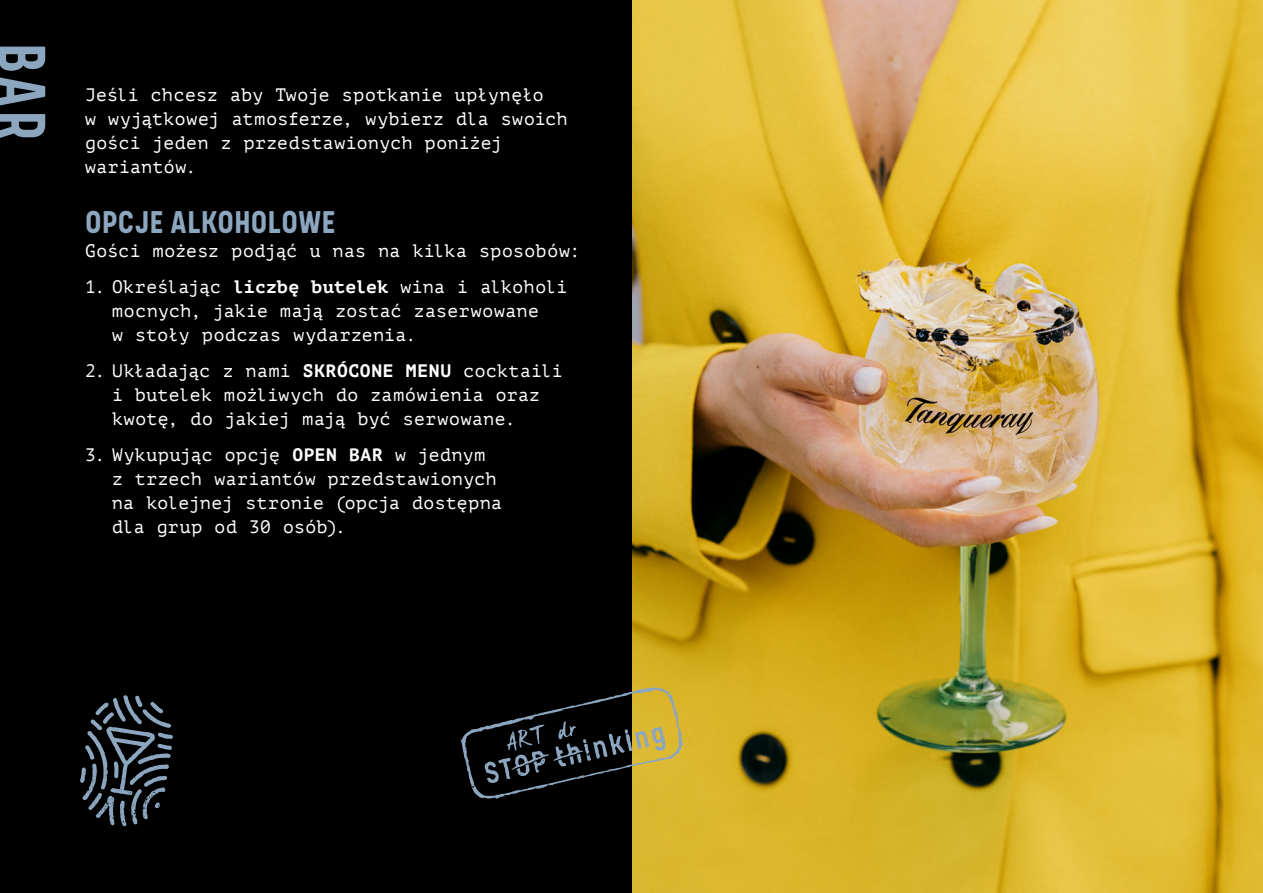
<style>
.page{position:relative;width:1263px;height:893px;background:#000}
.page>*{position:absolute;margin:0;border:0;box-sizing:border-box;transform-origin:0 0}
.t1{font:700 66px "Kelpt A3";color:#8ca6bf}
.t2{font:700 36px "Kelpt A1";letter-spacing:.01em;color:#8ca6bf}
.t3{font:18px/24px "PT Mono";letter-spacing:.025em;color:#fff}
.s1{font-weight:700}
</style>
<div class="page">
<img style="left:632px;top:0;width:631px;height:893px">
<svg style="left:461px;top:687px;width:223px;height:112px"></svg>
<svg style="left:80px;top:695px;width:93px;height:132px"></svg>
<h1 class="t1" style="left:62px;top:43px;width:99px;rotate:90deg">BAR</h1>
<p class="t3" style="left:85px;top:83px;width:484px">Jeśli chcesz aby Twoje spotkanie upłynęło<br>w wyjątkowej atmosferze, wybierz dla swoich gości jeden z przedstawionych poniżej wariantów.</p>
<h2 class="t2" style="left:85px;top:202px;width:252px">OPCJE ALKOHOLOWE</h2>
<p class="t3" style="left:85px;top:239px;width:497px">Gości możesz podjąć u nas na kilka sposobów:</p>
<p class="t3" style="left:112px;top:275px;width:457px;text-indent:-27px">1. Określając <span class="s1">liczbę butelek</span> wina i alkoholi mocnych, jakie mają zostać zaserwowane<br>w stoły podczas wydarzenia.</p>
<p class="t3" style="left:112px;top:359px;width:452px;text-indent:-27px">2. Układając z nami <span class="s1">SKRÓCONE MENU</span> cocktaili i butelek możliwych do zamówienia oraz kwotę, do jakiej mają być serwowane.</p>
<p class="t3" style="left:112px;top:443px;width:392px;text-indent:-27px">3. Wykupując opcję <span class="s1">OPEN BAR</span> w jednym<br>z trzech wariantów przedstawionych na kolejnej stronie (opcja dostępna dla grup od 30 osób).</p>
</div>
